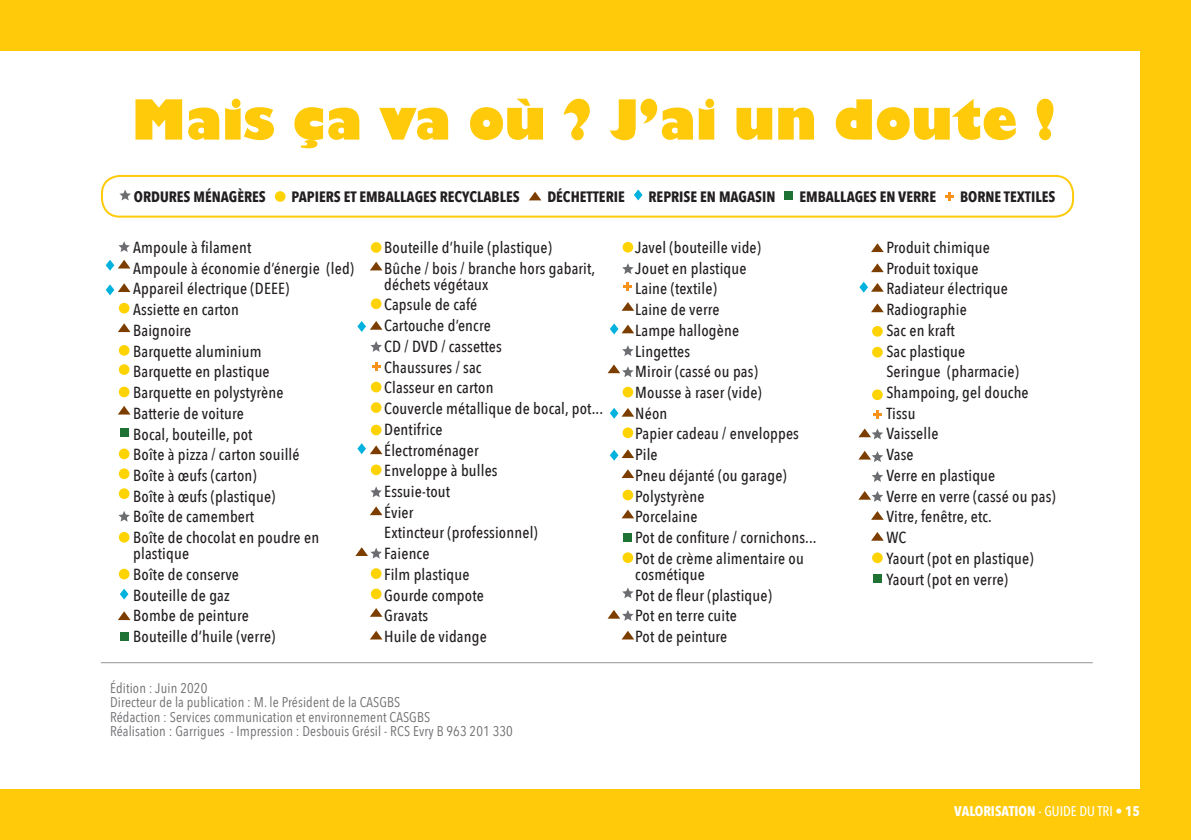
<style>
.page{position:relative;width:1191px;height:840px;background:#fff}
.page>*{position:absolute;margin:0;border:0;box-sizing:border-box;transform-origin:0 0}
.t1{font:800 54px "Gill Sans";color:#feca0a;scale:.95 1}
.t2{font:500 16px/20.8px "Avenir Next Condensed";letter-spacing:.01em;color:#231f20}
.t3{font:700 15px "Avenir Next Condensed";color:#231f20}
.t4{font:14px/14.6px "Avenir Next Condensed";letter-spacing:.01em;color:#6c6d70}
.t5{font:700 14px "Avenir Next Condensed";color:#fff}
.s1{font-weight:500}
</style>
<div class="page">
<div style="left:0;top:0;width:1191px;height:839px;background:#feca0a"></div>
<div style="left:0;top:51px;width:1140px;height:737px;background:#fff"></div>
<svg style="left:119px;top:189px;width:12px;height:11px"></svg>
<div style="left:275px;top:191px;width:10px;height:11px;background:#fed304;border-radius:50%"></div>
<svg style="left:529px;top:191px;width:12px;height:9px"></svg>
<svg style="left:634px;top:189px;width:8px;height:11px"></svg>
<div style="left:784px;top:191px;width:9px;height:9px;background:#1e7334"></div>
<svg style="left:945px;top:192px;width:9px;height:8px"></svg>
<div style="left:101px;top:175px;width:973px;height:42px;border:2px solid #feca0a;border-radius:18px"></div>
<hr style="left:101px;top:661px;width:991px;height:1px;background:#939598">
<svg style="left:118px;top:241px;width:12px;height:11px"></svg>
<svg style="left:118px;top:511px;width:12px;height:10px"></svg>
<svg style="left:370px;top:341px;width:12px;height:10px"></svg>
<svg style="left:370px;top:486px;width:12px;height:11px"></svg>
<svg style="left:622px;top:263px;width:11px;height:11px"></svg>
<svg style="left:622px;top:345px;width:11px;height:11px"></svg>
<svg style="left:622px;top:587px;width:11px;height:11px"></svg>
<svg style="left:872px;top:471px;width:11px;height:10px"></svg>
<div style="left:119px;top:345px;width:10px;height:10px;background:#fed304;border-radius:50%"></div>
<div style="left:119px;top:364px;width:10px;height:11px;background:#fed304;border-radius:50%"></div>
<div style="left:119px;top:386px;width:10px;height:11px;background:#fed304;border-radius:50%"></div>
<div style="left:119px;top:302px;width:10px;height:11px;background:#fed304;border-radius:50%"></div>
<div style="left:371px;top:242px;width:10px;height:11px;background:#fed304;border-radius:50%"></div>
<div style="left:371px;top:298px;width:10px;height:11px;background:#fed304;border-radius:50%"></div>
<div style="left:622px;top:242px;width:11px;height:10px;background:#fed304;border-radius:50%"></div>
<div style="left:622px;top:386px;width:11px;height:11px;background:#fed304;border-radius:50%"></div>
<div style="left:872px;top:326px;width:10px;height:10px;background:#fed304;border-radius:50%"></div>
<div style="left:872px;top:346px;width:10px;height:11px;background:#fed304;border-radius:50%"></div>
<div style="left:872px;top:552px;width:10px;height:11px;background:#fed304;border-radius:50%"></div>
<div style="left:872px;top:389px;width:10px;height:11px;background:#fed304;border-radius:50%"></div>
<div style="left:622px;top:427px;width:11px;height:11px;background:#fed304;border-radius:50%"></div>
<div style="left:622px;top:489px;width:11px;height:11px;background:#fed304;border-radius:50%"></div>
<div style="left:622px;top:552px;width:11px;height:10px;background:#fed304;border-radius:50%"></div>
<div style="left:371px;top:381px;width:10px;height:11px;background:#fed304;border-radius:50%"></div>
<div style="left:371px;top:402px;width:10px;height:10px;background:#fed304;border-radius:50%"></div>
<div style="left:371px;top:424px;width:10px;height:11px;background:#fed304;border-radius:50%"></div>
<div style="left:371px;top:464px;width:10px;height:11px;background:#fed304;border-radius:50%"></div>
<div style="left:371px;top:588px;width:10px;height:11px;background:#fed304;border-radius:50%"></div>
<div style="left:371px;top:568px;width:10px;height:10px;background:#fed304;border-radius:50%"></div>
<div style="left:119px;top:448px;width:10px;height:11px;background:#fed304;border-radius:50%"></div>
<div style="left:119px;top:468px;width:10px;height:11px;background:#fed304;border-radius:50%"></div>
<div style="left:119px;top:488px;width:10px;height:10px;background:#fed304;border-radius:50%"></div>
<div style="left:119px;top:531px;width:10px;height:11px;background:#fed304;border-radius:50%"></div>
<div style="left:119px;top:568px;width:10px;height:11px;background:#fed304;border-radius:50%"></div>
<svg style="left:118px;top:323px;width:12px;height:9px"></svg>
<svg style="left:118px;top:406px;width:12px;height:8px"></svg>
<svg style="left:118px;top:611px;width:12px;height:8px"></svg>
<svg style="left:370px;top:261px;width:12px;height:9px"></svg>
<svg style="left:370px;top:506px;width:12px;height:9px"></svg>
<svg style="left:370px;top:630px;width:12px;height:9px"></svg>
<svg style="left:370px;top:608px;width:12px;height:8px"></svg>
<svg style="left:622px;top:302px;width:12px;height:8px"></svg>
<svg style="left:621px;top:469px;width:13px;height:9px"></svg>
<svg style="left:871px;top:243px;width:12px;height:9px"></svg>
<svg style="left:871px;top:263px;width:12px;height:9px"></svg>
<svg style="left:871px;top:303px;width:12px;height:9px"></svg>
<svg style="left:871px;top:511px;width:12px;height:8px"></svg>
<svg style="left:871px;top:532px;width:12px;height:8px"></svg>
<svg style="left:622px;top:509px;width:12px;height:9px"></svg>
<svg style="left:622px;top:631px;width:12px;height:8px"></svg>
<div style="left:120px;top:427px;width:9px;height:9px;background:#1e7334"></div>
<div style="left:120px;top:631px;width:9px;height:9px;background:#1e7334"></div>
<div style="left:623px;top:532px;width:9px;height:9px;background:#1e7334"></div>
<div style="left:873px;top:574px;width:9px;height:9px;background:#1e7334"></div>
<svg style="left:372px;top:362px;width:8px;height:9px"></svg>
<svg style="left:120px;top:588px;width:8px;height:11px"></svg>
<svg style="left:623px;top:282px;width:9px;height:9px"></svg>
<svg style="left:873px;top:410px;width:9px;height:9px"></svg>
<svg style="left:106px;top:260px;width:24px;height:10px"></svg>
<svg style="left:106px;top:283px;width:24px;height:12px"></svg>
<svg style="left:357px;top:321px;width:25px;height:11px"></svg>
<svg style="left:357px;top:443px;width:25px;height:11px"></svg>
<svg style="left:610px;top:323px;width:24px;height:11px"></svg>
<svg style="left:610px;top:408px;width:24px;height:10px"></svg>
<svg style="left:610px;top:449px;width:24px;height:11px"></svg>
<svg style="left:859px;top:281px;width:24px;height:11px"></svg>
<svg style="left:355px;top:547px;width:27px;height:11px"></svg>
<svg style="left:607px;top:364px;width:26px;height:13px"></svg>
<svg style="left:607px;top:610px;width:26px;height:10px"></svg>
<svg style="left:858px;top:428px;width:25px;height:11px"></svg>
<svg style="left:858px;top:451px;width:25px;height:11px"></svg>
<svg style="left:858px;top:491px;width:25px;height:10px"></svg>
<h1 class="t1" style="left:132px;top:86px;width:973px">Mais ça va où ? J’ai un doute !</h1>
<p class="t3" style="left:134px;top:187px;width:133px">ORDURES MÉNAGÈRES</p>
<p class="t3" style="left:291px;top:187px;width:230px">PAPIERS ET EMBALLAGES RECYCLABLES</p>
<p class="t3" style="left:547px;top:187px;width:79px">DÉCHETTERIE</p>
<p class="t3" style="left:648px;top:187px;width:128px">REPRISE EN MAGASIN</p>
<p class="t3" style="left:799px;top:187px;width:138px">EMBALLAGES EN VERRE</p>
<p class="t3" style="left:960px;top:187px;width:97px">BORNE TEXTILES</p>
<p class="t2" style="left:133px;top:237px;width:222px">Ampoule à filament<br>Ampoule à économie d’énergie (led)<br>Appareil électrique (DEEE)<br>Assiette en carton<br>Baignoire<br>Barquette aluminium<br>Barquette en plastique<br>Barquette en polystyrène<br>Batterie de voiture<br>Bocal, bouteille, pot<br>Boîte à pizza / carton souillé<br>Boîte à œufs (carton)<br>Boîte à œufs (plastique)<br>Boîte de camembert<br>Boîte de chocolat en poudre en</p>
<p class="t2" style="left:133px;top:543px;width:144px">plastique<br>Boîte de conserve<br>Bouteille de gaz<br>Bombe de peinture<br>Bouteille d’huile (verre)</p>
<p class="t2" style="left:384px;top:237px;width:212px">Bouteille d’huile (plastique)<br>Bûche / bois / branche hors gabarit,</p>
<p class="t2" style="left:384px;top:273px;width:220px">déchets végétaux<br>Capsule de café<br>Cartouche d’encre<br>CD / DVD / cassettes<br>Chaussures / sac<br>Classeur en carton<br>Couvercle métallique de bocal, pot...<br>Dentifrice<br>Électroménager<br>Enveloppe à bulles<br>Essuie-tout<br>Évier<br>Extincteur (professionnel)<br>Faience<br>Film plastique<br>Gourde compote<br>Gravats<br>Huile de vidange</p>
<p class="t4" style="left:110px;top:679px;width:404px">Édition : Juin 2020<br>Directeur de la publication : M. le Président de la CASGBS<br>Rédaction : Services communication et environnement CASGBS<br>Réalisation : Garrigues - Impression : Desbouis Grésil - RCS Evry B 963 201 330</p>
<p class="t2" style="left:635px;top:237px;width:183px">Javel (bouteille vide)<br>Jouet en plastique<br>Laine (textile)<br>Laine de verre<br>Lampe hallogène<br>Lingettes<br>Miroir (cassé ou pas)<br>Mousse à raser (vide)<br>Néon<br>Papier cadeau / enveloppes<br>Pile<br>Pneu déjanté (ou garage)<br>Polystyrène<br>Porcelaine<br>Pot de confiture / cornichons...<br>Pot de crème alimentaire ou</p>
<p class="t2" style="left:635px;top:563px;width:138px">cosmétique<br>Pot de fleur (plastique)<br>Pot en terre cuite<br>Pot de peinture</p>
<p class="t2" style="left:886px;top:237px;width:171px">Produit chimique<br>Produit toxique<br>Radiateur électrique<br>Radiographie<br>Sac en kraft<br>Sac plastique<br>Seringue (pharmacie)<br>Shampoing, gel douche<br>Tissu<br>Vaisselle<br>Vase<br>Verre en plastique<br>Verre en verre (cassé ou pas)<br>Vitre, fenêtre, etc.<br>WC<br>Yaourt (pot en plastique)<br>Yaourt (pot en verre)</p>
<p class="t5" style="left:954px;top:801px;width:187px">VALORISATION <span class="s1">- GUIDE DU TRI</span> • 15</p>
</div>
